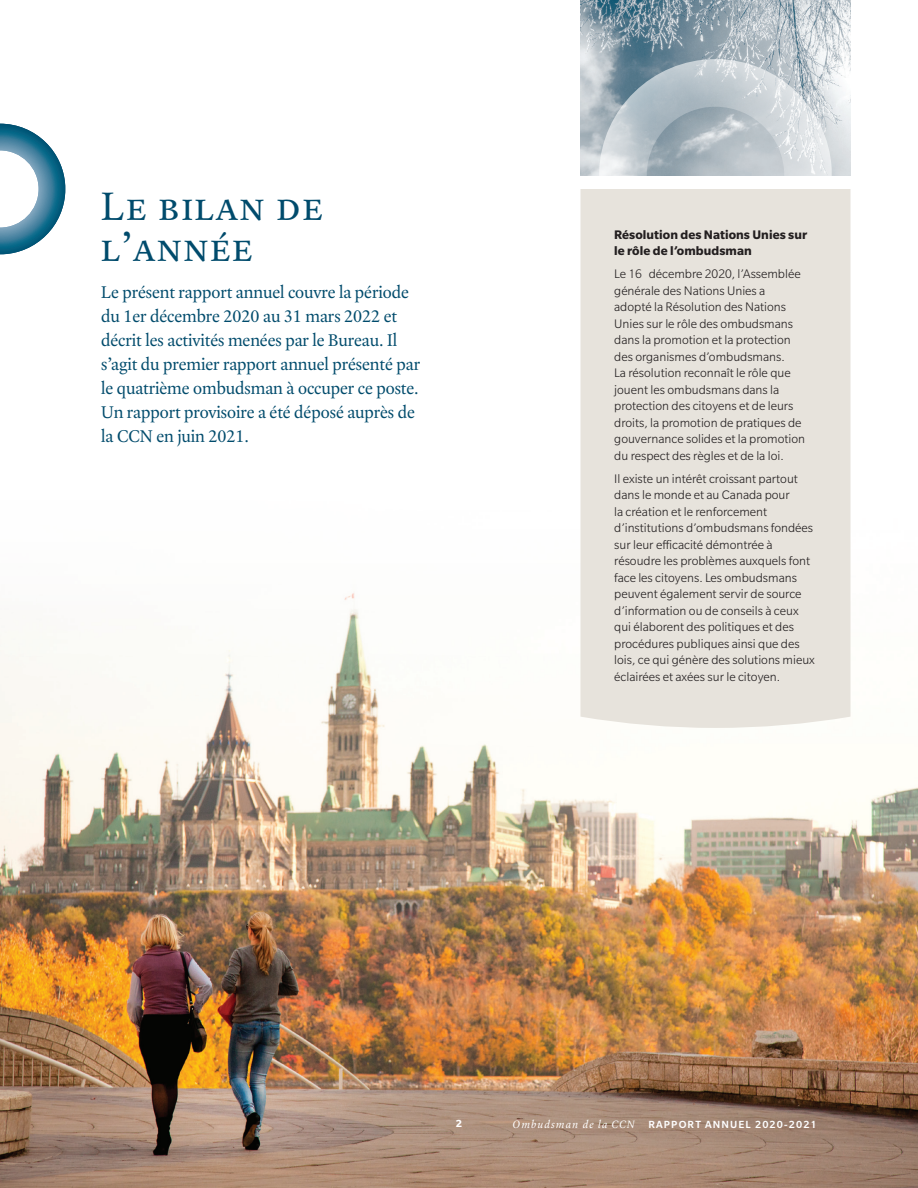
<style>
.page{position:relative;width:918px;height:1188px;background:#fff}
.page>*{position:absolute;margin:0;border:0;box-sizing:border-box;transform-origin:0 0}
.SUB_1_FR{font:42px/40.5px "Laurentian Std";letter-spacing:.05em;color:#004b6c}
.DECK_FR{font:18px/24px "Laurentian Std";color:#004b6c}
.SIDEBAR_body_FR{font:300 13.5px/16.5px "Slate Std";color:#231f20}
.SIDEBAR_heading_FR{font:700 13.5px/16.2px "Slate Std";letter-spacing:.005em;color:#231f20}
.t1{font:500 11.25px "Slate Std";letter-spacing:.1em;color:#fff}
.t2{font:700 11.25px "Slate Std";color:#fff}
.s1{font-family:"Laurentian Std";font-weight:400;font-style:italic}
</style>
<div class="page">
<img style="left:580px;top:0;width:270px;height:176px">
<img style="left:599px;top:59px;width:233px;height:117px">
<img style="left:0;top:500px;width:918px;height:688px">
<div style="left:581px;top:189px;width:270px;height:539px;background:#e7e3dc"></div>
<svg style="left:0;top:124px;width:65px;height:130px"></svg>
<p class="SUB_1_FR" style="left:101px;top:187px;width:223px">Le bilan de l’année</p>
<p class="DECK_FR" style="left:101px;top:281px;width:320px">Le présent rapport annuel couvre la période du 1er décembre 2020 au 31 mars 2022 et décrit les activités menées par le Bureau. Il s’agit du premier rapport annuel présenté par le quatrième ombudsman à occuper ce poste.<br>Un rapport provisoire a été déposé auprès de la CCN en juin 2021.</p>
<p class="SIDEBAR_heading_FR" style="left:614px;top:226px;width:195px">Résolution des Nations Unies sur le rôle de l’ombudsman</p>
<p class="SIDEBAR_body_FR" style="left:614px;top:266px;width:192px">Le 16 décembre 2020, l’Assemblée générale des Nations Unies a adopté la Résolution des Nations Unies sur le rôle des ombudsmans dans la promotion et la protection des organismes d’ombudsmans.<br>La résolution reconnaît le rôle que jouent les ombudsmans dans la protection des citoyens et de leurs droits, la promotion de pratiques de gouvernance solides et la promotion du respect des règles et de la loi.</p>
<p class="SIDEBAR_body_FR" style="left:614px;top:470px;width:202px">Il existe un intérêt croissant partout dans le monde et au Canada pour<br>la création et le renforcement d’institutions d’ombudsmans fondées sur leur efficacité démontrée à résoudre les problèmes auxquels font face les citoyens. Les ombudsmans peuvent également servir de source d’information ou de conseils à ceux qui élaborent des politiques et des procédures publiques ainsi que des lois, ce qui génère des solutions mieux éclairées et axées sur le citoyen.</p>
<p class="t2" style="left:456px;top:1118px;width:8px">2</p>
<p class="t1" style="left:513px;top:1118px;width:305px"><span class="s1">Ombudsman de la CCN</span> RAPPORT ANNUEL 2020-2021</p>
</div>
